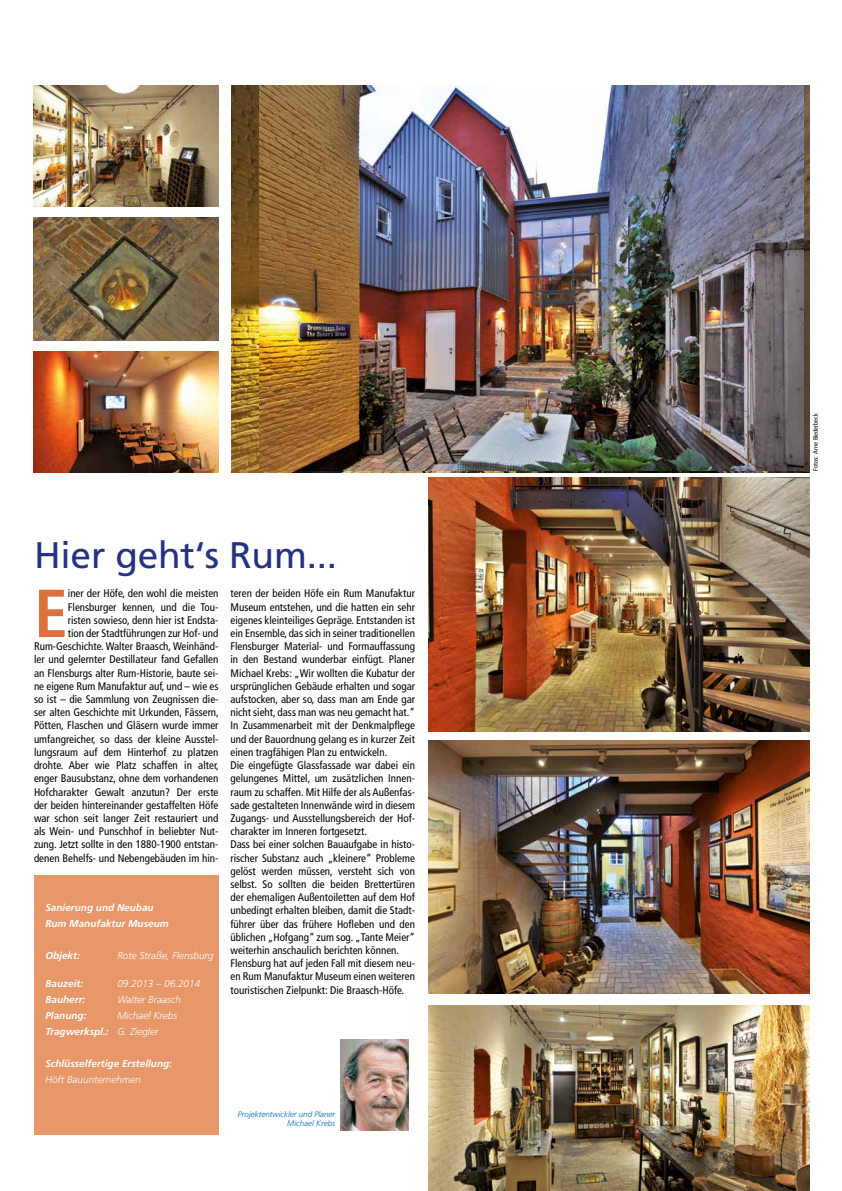
<style>
.page{position:relative;width:842px;height:1191px;background:#fff}
.page>*{position:absolute;margin:0;border:0;box-sizing:border-box;transform-origin:0 0}
.t1{font:700 condensed 67.7px "Frutiger";color:#df723c}
.t2{font:37px "Frutiger";letter-spacing:-.005em;color:#243282}
.t3{font:condensed 11px/13.2px "Frutiger";color:#000;text-align:right}
.t4{font:italic 300 10px/16px "Frutiger";color:#fff}
.t5{font:italic 700 10px/16px "Frutiger";color:#fff}
.t6{font:italic 300 8px/9.6px "Frutiger";color:#0068b4;text-align:right}
.t7{font:condensed 6.5px "Frutiger";color:#000}
.s1{font-weight:700}
</style>
<div class="page">
<img style="left:340px;top:1039px;width:69px;height:92px">
<img style="left:428px;top:1005px;width:381px;height:186px">
<img style="left:232px;top:85px;width:577px;height:387px">
<img style="left:34px;top:86px;width:185px;height:121px">
<img style="left:34px;top:218px;width:185px;height:123px">
<img style="left:428px;top:740px;width:381px;height:253px">
<img style="left:428px;top:478px;width:381px;height:254px">
<img style="left:34px;top:351px;width:185px;height:121px">
<img style="left:259px;top:85px;width:544px;height:385px">
<div style="left:34px;top:874px;width:184px;height:260px;background:#e89769"></div>
<h2 class="t2" style="left:34px;top:533px;width:305px">Hier geht‘s Rum...</h2>
<p class="t3" style="left:230px;top:587px;width:186px;text-align:left">teren der beiden Höfe ein Rum Manufaktur Museum entstehen, und die hatten ein sehr eigenes kleinteiliges Gepräge. Entstanden ist ein Ensemble, das sich in seiner traditionellen Flensburger Material- und Formauffassung in den Bestand wunderbar einfügt. Planer Michael Krebs: „Wir wollten die Kubatur der ursprünglichen Gebäude erhalten und sogar aufstocken, aber so, dass man am Ende gar nicht sieht, dass man was neu gemacht hat.“ In Zusammenarbeit mit der Denkmalpflege und der Bauordnung gelang es in kurzer Zeit einen tragfähigen Plan zu entwickeln.<br>Die eingefügte Glassfassade war dabei ein gelungenes Mittel, um zusätzlichen Innen&shy;raum zu schaffen. Mit Hilfe der als Außenfas&shy;sade gestalteten Innenwände wird in diesem Zugangs- und Ausstellungsbereich der Hof&shy;charakter im Inneren fortgesetzt.<br>Dass bei einer solchen Bauaufgabe in histo&shy;rischer Substanz auch „kleinere“ Probleme gelöst werden müssen, versteht sich von selbst. So sollten die beiden Brettertüren der ehemaligen Außentoiletten auf dem Hof unbedingt erhalten bleiben, damit die Stadt&shy;führer über das frühere Hofleben und den üblichen „Hofgang“ zum sog. „Tante Meier“ weiterhin anschaulich berichten können.<br>Flensburg hat auf jeden Fall mit diesem neu&shy;en Rum Manufaktur Museum einen weiteren touristischen Zielpunkt: Die Braasch-Höfe.</p>
<p class="t3" style="left:34px;top:587px;width:186px">iner der Höfe, den wohl die meisten Flensburger kennen, und die Tou-<br>risten sowieso, denn hier ist Endsta-<br>tion der Stadtführungen zur Hof- und Rum-Geschichte. Walter Braasch, Weinhänd&shy;ler und gelernter Destillateur fand Gefallen an Flensburgs alter Rum-Historie, baute sei&shy;ne eigene Rum Manufaktur auf, und – wie es so ist – die Sammlung von Zeugnissen die&shy;ser alten Geschichte mit Urkunden, Fässern, Pötten, Flaschen und Gläsern wurde immer umfangreicher, so dass der kleine Ausstel&shy;lungsraum auf dem Hinterhof zu platzen drohte. Aber wie Platz schaffen in alter, enger Bausubstanz, ohne dem vorhandenen Hofcharakter Gewalt anzutun? Der erste der beiden hintereinander gestaffelten Höfe war schon seit langer Zeit restauriert und als Wein- und Punschhof in beliebter Nut&shy;zung. Jetzt sollte in den 1880-1900 entstan&shy;denen Behelfs- und Nebengebäuden im hin-</p>
<h1 class="t1" style="left:34px;top:573px;width:35px">E</h1>
<p class="t5" style="left:45px;top:899px;width:125px">Sanierung und Neubau<br>Rum Manufaktur Museum</p>
<p class="t5" style="left:45px;top:947px;width:36px">Objekt:</p>
<p class="t4" style="left:117px;top:947px;width:98px">Rote Straße, Flensburg</p>
<p class="t5" style="left:45px;top:975px;width:39px">Bauzeit:</p>
<p class="t4" style="left:117px;top:975px;width:84px">09.2013 – 06.2014</p>
<p class="t5" style="left:45px;top:991px;width:42px">Bauherr:</p>
<p class="t4" style="left:117px;top:991px;width:65px">Walter Braasch</p>
<p class="t5" style="left:45px;top:1007px;width:43px">Planung:</p>
<p class="t4" style="left:45px;top:1007px;width:133px;text-indent:72px">Michael Krebs<br><span class="s1">Tragwerkspl.:</span> G. Ziegler</p>
<p class="t5" style="left:45px;top:1055px;width:128px">Schlüsselfertige Erstellung:</p>
<p class="t4" style="left:45px;top:1071px;width:97px">Höft Bauunternehmen</p>
<p class="t6" style="left:238px;top:1109px;width:99px">Projektentwickler und Planer<br>Michael Krebs</p>
<p class="t7" style="left:812px;top:471px;width:59px;rotate:-90deg">Fotos: Arne Biederbeck</p>
</div>
